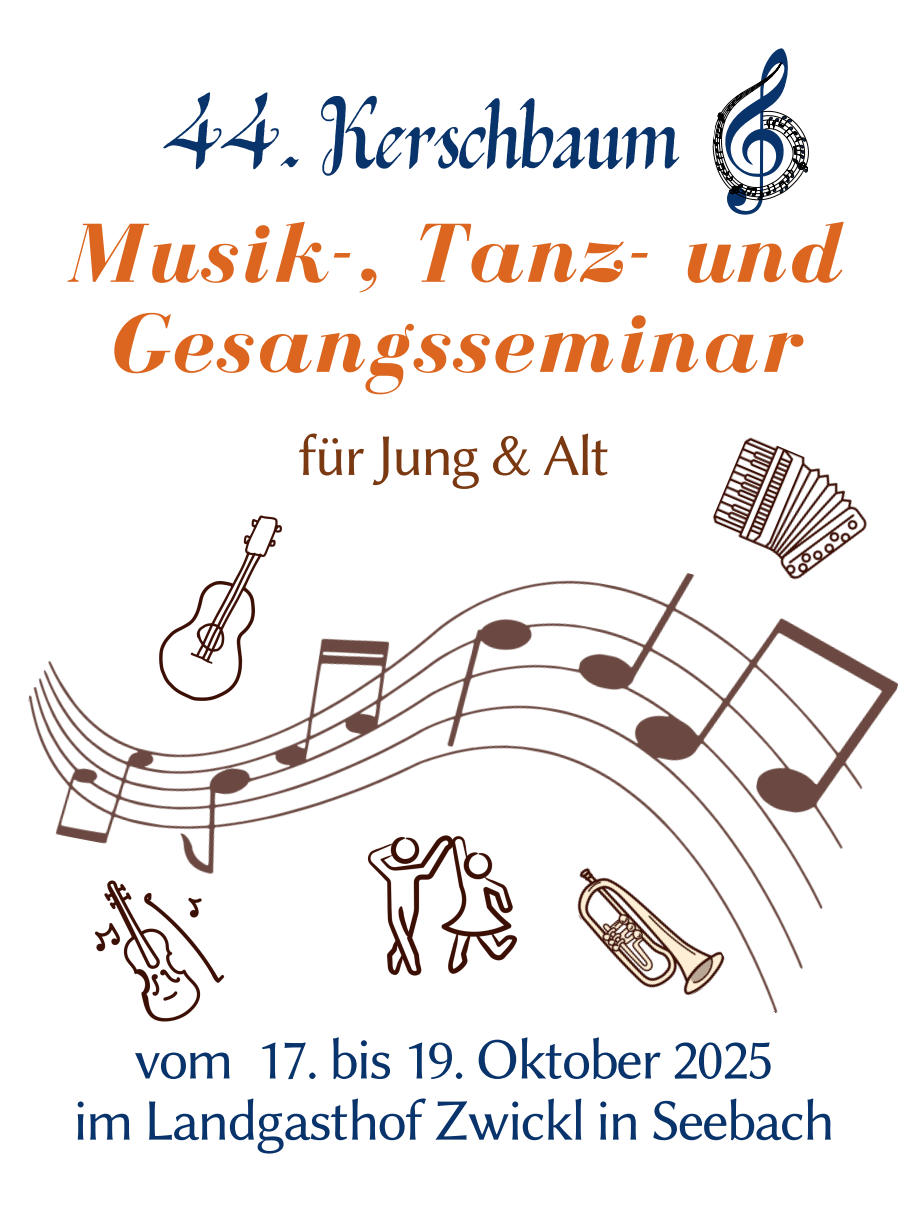
<style>
.page{position:relative;width:908px;height:1210px;background:#fff}
.page>*{position:absolute;margin:0;border:0;box-sizing:border-box;transform-origin:0 0}
.t1{font:700 98px "Belina";letter-spacing:-.04em;color:#09336b}
.t2{font:italic 700 86.38px/90px "Bodoni FLF";letter-spacing:.04em;color:#dc661f;text-align:center}
.t3{font:59.22px "Lin Biolinum O";letter-spacing:-.04em;color:#7b3911}
.t4{font:58.87px "Lin Biolinum O";letter-spacing:-.04em;color:#09336b}
</style>
<div class="page">
<svg style="left:712px;top:48px;width:97px;height:167px"></svg>
<img style="left:28px;top:526px;width:870px;height:487px">
<img style="left:159px;top:515px;width:122px;height:185px">
<img style="left:559px;top:831px;width:173px;height:182px">
<img style="left:702px;top:437px;width:180px;height:160px">
<img style="left:353px;top:817px;width:178px;height:177px">
<img style="left:86px;top:878px;width:146px;height:144px">
<p class="t1" style="left:162px;top:68px;width:520px">44. Kerschbaum</p>
<h1 class="t2" style="left:68px;top:208px;width:772px">Musik-, Tanz- und<br>Gesangsseminar</h1>
<p class="t3" style="left:298px;top:422px;width:314px">für Jung &amp; Alt</p>
<h2 class="t4" style="left:134px;top:1025px;width:641px">vom 17. bis 19. Oktober 2025</h2>
<p class="t4" style="left:73px;top:1087px;width:763px">im Landgasthof Zwickl in Seebach</p>
</div>
